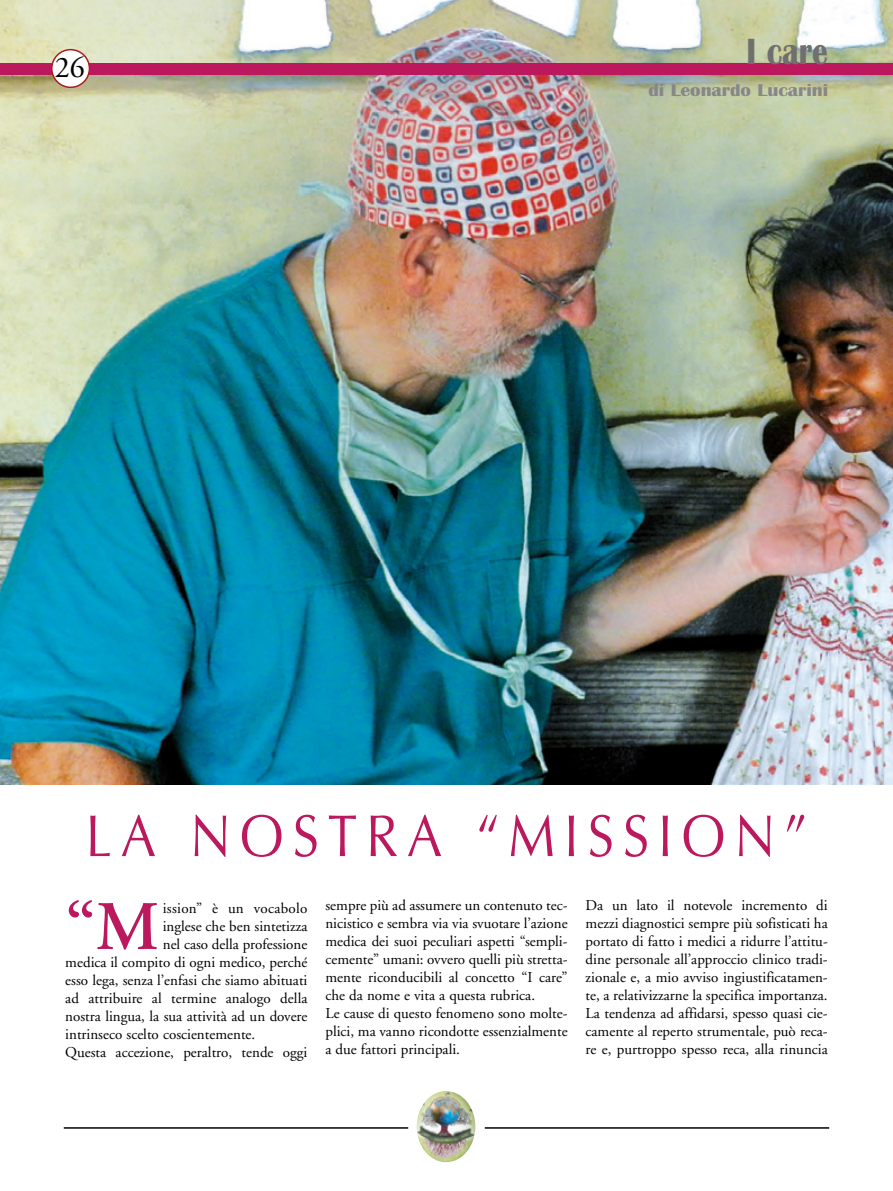
<style>
.page{position:relative;width:893px;height:1191px;background:#fff}
.page>*{position:absolute;margin:0;border:0;box-sizing:border-box;transform-origin:0 0}
.t1{font:600 69.3px "Adobe Garamond";color:#bc185e}
.t2{font:59.25px "Optima";color:#bc185e;scale:.89 1}
.t3{font:700 37.8px "Britannic";color:#706f6f;scale:.83 1}
.t4{font:30px "Adobe Garamond";color:#000}
.t5{font:700 17.7px "Britannic";color:#878787;scale:1.1 1}
.t6{font:15px/18px "Adobe Garamond";color:#000}
.t7{font:15px "Adobe Garamond";letter-spacing:.02em;color:#000}
</style>
<div class="page">
<img style="left:0;top:0;width:893px;height:1163px">
<h3 class="t4" style="left:55px;top:51px;width:31px">26</h3>
<h3 class="t3" style="left:747px;top:30px;width:100px">I care</h3>
<p class="t5" style="left:648px;top:80px;width:165px">di Leonardo Lucarini</p>
<h2 class="t2" style="left:86px;top:801px;width:813px">LA NOSTRA “MISSION”</h2>
<h1 class="t1" style="left:65px;top:889px;width:96px">“M</h1>
<p class="t7" style="left:163px;top:900px;width:146px">ission” è un vocabolo</p>
<p class="t6" style="left:163px;top:917px;width:146px">inglese che ben sintetizza</p>
<p class="t6" style="left:163px;top:935px;width:146px">nel caso della professione</p>
<p class="t6" style="left:65px;top:953px;width:244px">medica il compito di ogni medico, perché</p>
<p class="t6" style="left:65px;top:971px;width:244px">esso lega, senza l’enfasi che siamo abituati</p>
<p class="t6" style="left:65px;top:989px;width:244px">ad attribuire al termine analogo della</p>
<p class="t6" style="left:65px;top:1007px;width:244px">nostra lingua, la sua attività ad un dovere</p>
<p class="t6" style="left:65px;top:1025px;width:192px">intrinseco scelto coscientemente.</p>
<p class="t6" style="left:65px;top:1043px;width:244px">Questa accezione, peraltro, tende oggi</p>
<p class="t6" style="left:325px;top:896px;width:244px">sempre più ad assumere un contenuto tec&shy;nicistico e sembra via via svuotare l’azione medica dei suoi peculiari aspetti “sempli&shy;cemente” umani: ovvero quelli più stretta&shy;mente riconducibili al concetto “I care” che da nome e vita a questa rubrica.<br>Le cause di questo fenomeno sono molte&shy;plici, ma vanno ricondotte essenzialmente a due fattori principali.</p>
<p class="t6" style="left:586px;top:896px;width:244px;text-align:justify">Da un lato il notevole incremento di mezzi diagnostici sempre più sofisticati ha portato di fatto i medici a ridurre l’attitu&shy;dine personale all’approccio clinico tradi&shy;zionale e, a mio avviso ingiustificatamen&shy;te, a relativizzarne la specifica importanza.<br>La tendenza ad affidarsi, spesso quasi cie&shy;camente al reperto strumentale, può reca&shy;re e, purtroppo spesso reca, alla rinuncia</p>
</div>
